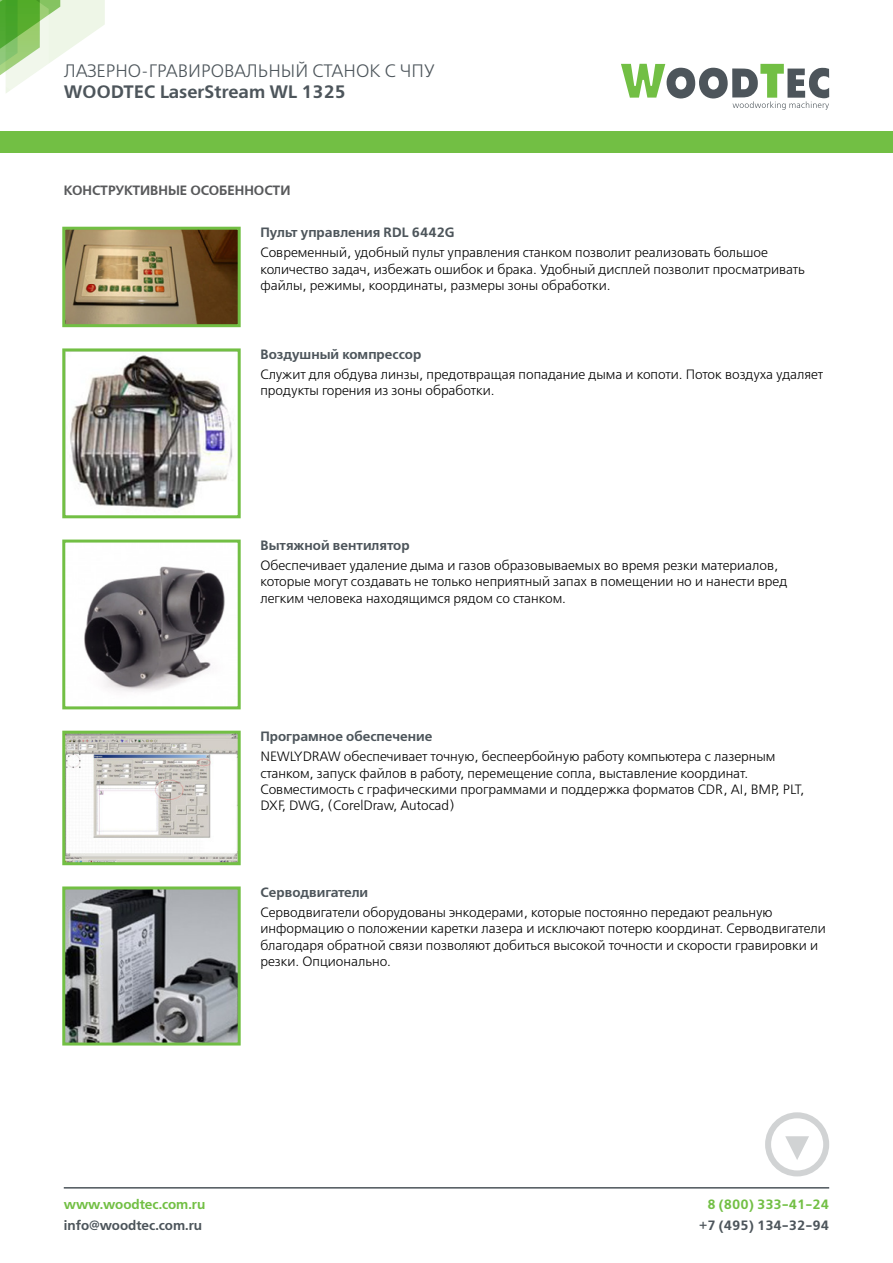
<style>
.page{position:relative;width:893px;height:1263px;background:#fff}
.page>*{position:absolute;margin:0;border:0;box-sizing:border-box;transform-origin:0 0}
.t1{font:18px "Free Set Light C";color:#4d555b}
.t2{font:18px "Free Set Demi C";color:#4d555b}
.t3{font:13.5px/16.2px "Free Set Light C";color:#000}
.t4{font:13.5px "Free Set Demi C";color:#4d555b}
.t5{font:13.5px "Free Set Demi C";color:#72bf44}
.t6{font:13.5px "Free Set Demi C";color:#58595b}
</style>
<div class="page">
<svg style="left:0;top:0;width:105px;height:93px"></svg>
<svg style="left:621px;top:64px;width:208px;height:46px"></svg>
<div style="left:0;top:131px;width:893px;height:21px;background:#72bf44"></div>
<hr style="left:64px;top:1187px;width:765px;height:1px;background:#4d555b">
<div style="left:765px;top:1112px;width:64px;height:64px;border:6px solid #d1d3d4;border-radius:50%"></div>
<svg style="left:785px;top:1136px;width:24px;height:24px"></svg>
<img style="left:70px;top:355px;width:163px;height:155px">
<div style="left:62px;top:348px;width:179px;height:170px;border:3px solid #72bf44"></div>
<img style="left:84px;top:566px;width:141px;height:126px">
<div style="left:62px;top:539px;width:179px;height:170px;border:3px solid #72bf44"></div>
<img style="left:66px;top:735px;width:171px;height:126px">
<div style="left:62px;top:731px;width:179px;height:134px;border:3px solid #72bf44"></div>
<img style="left:66px;top:890px;width:171px;height:151px">
<div style="left:62px;top:886px;width:179px;height:159px;border:3px solid #72bf44"></div>
<img style="left:66px;top:231px;width:171px;height:92px">
<div style="left:62px;top:227px;width:179px;height:100px;border:3px solid #72bf44"></div>
<h1 class="t1" style="left:64px;top:61px;width:372px">ЛАЗЕРНО-ГРАВИРОВАЛЬНЫЙ СТАНОК С ЧПУ</h1>
<h1 class="t2" style="left:64px;top:82px;width:283px">WOODTEC LaserStream WL 1325</h1>
<p class="t6" style="left:64px;top:183px;width:228px">КОНСТРУКТИВНЫЕ ОСОБЕННОСТИ</p>
<p class="t4" style="left:260px;top:225px;width:196px">Пульт управления RDL 6442G</p>
<p class="t3" style="left:260px;top:245px;width:546px">Современный, удобный пульт управления станком позволит реализовать большое количество задач, избежать ошибок и брака. Удобный дисплей позволит просматривать файлы, режимы, координаты, размеры зоны обработки.</p>
<p class="t4" style="left:260px;top:346px;width:162px">Воздушный компрессор</p>
<p class="t3" style="left:260px;top:367px;width:564px">Служит для обдува линзы, предотвращая попадание дыма и копоти. Поток воздуха удаляет продукты горения из зоны обработки.</p>
<p class="t4" style="left:260px;top:537px;width:151px">Вытяжной вентилятор</p>
<p class="t3" style="left:260px;top:558px;width:528px">Обеспечивает удаление дыма и газов образовываемых во время резки материалов, которые могут создавать не только неприятный запах в помещении но и нанести вред легким человека находящимся рядом со станком.</p>
<p class="t4" style="left:260px;top:728px;width:173px">Програмное обеспечение</p>
<p class="t3" style="left:260px;top:749px;width:545px">NEWLYDRAW обеспечивает точную, беспеербойную работу компьютера с лазерным станком, запуск файлов в работу, перемещение сопла, выставление координат.<br>Совместимость с графическими программами и поддержка форматов CDR, AI, BMP, PLT, DXF, DWG, (CorelDraw, Autocad)</p>
<p class="t4" style="left:260px;top:884px;width:109px">Серводвигатели</p>
<p class="t3" style="left:260px;top:905px;width:567px">Серводвигатели оборудованы энкодерами, которые постоянно передают реальную информацию о положении каретки лазера и исключают потерю координат. Серводвигатели благодаря обратной связи позволяют добиться высокой точности и скорости гравировки и резки. Опционально.</p>
<p class="t5" style="left:64px;top:1197px;width:143px">www.woodtec.com.ru</p>
<p class="t4" style="left:64px;top:1218px;width:140px">info@woodtec.com.ru</p>
<p class="t5" style="left:707px;top:1197px;width:123px">8 (800) 333-41-24</p>
<p class="t4" style="left:699px;top:1217px;width:131px">+7 (495) 134-32-94</p>
</div>
